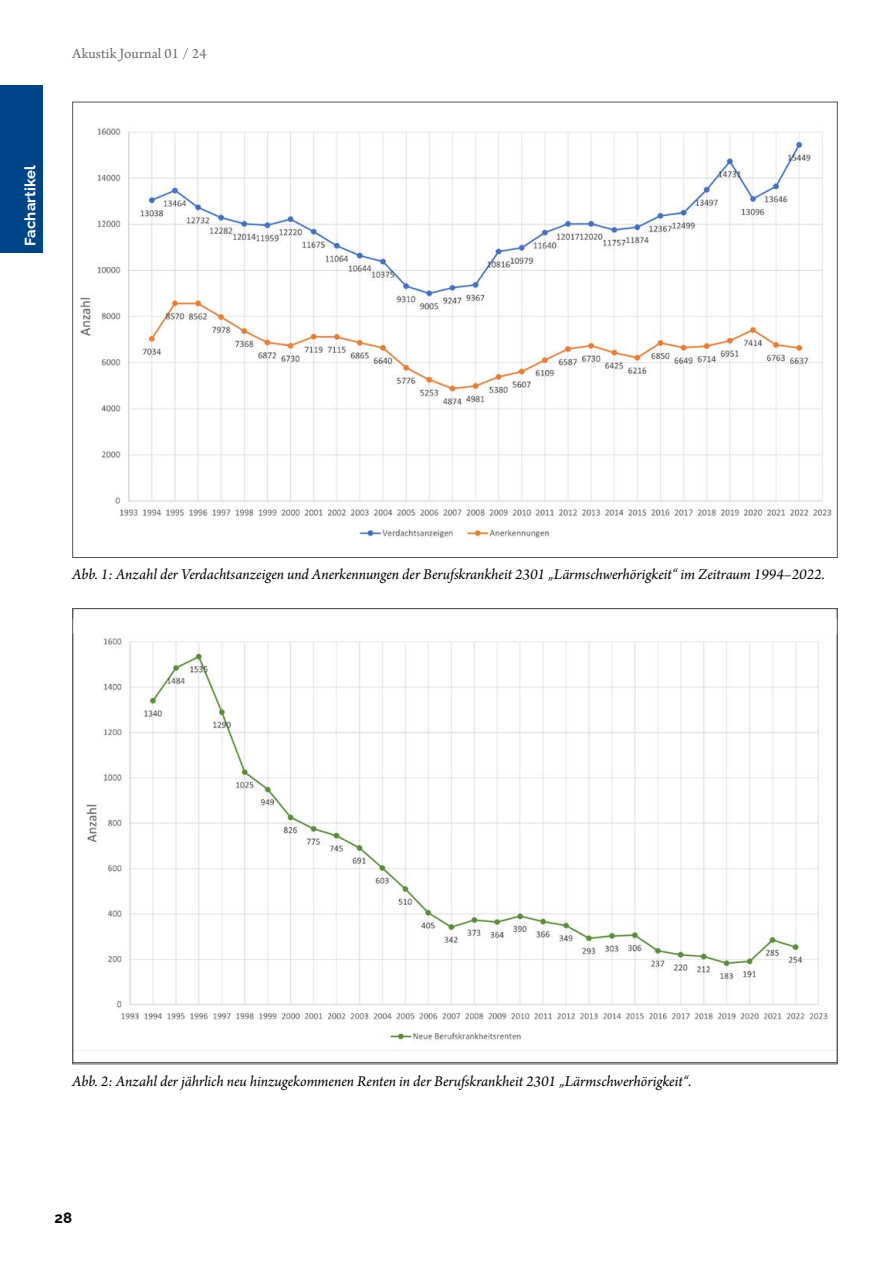
<style>
.page{position:relative;width:893px;height:1263px;background:#fff}
.page>*{position:absolute;margin:0;border:0;box-sizing:border-box;transform-origin:0 0}
.t1{font:italic 15.75px "Arno Pro";color:#000}
.t2{font:15px "Arno Pro";letter-spacing:.01em;color:#6d6d6c}
.t3{font:700 15px "Raleway";letter-spacing:.01em;color:#fff}
.t4{font:700 15px "Raleway";color:#000}
</style>
<div class="page">
<div style="left:0;top:85px;width:43px;height:168px;background:#048"></div>
<img style="left:79px;top:127px;width:753px;height:412px">
<img style="left:74px;top:638px;width:762px;height:413px">
<p class="t2" style="left:72px;top:45px;width:136px">Akustik Journal 01 / 24</p>
<p class="t3" style="left:18px;top:246px;width:83px;rotate:-90deg">Fachartikel</p>
<p class="t1" style="left:72px;top:566px;width:754px">Abb. 1: Anzahl der Verdachtsanzeigen und Anerkennungen der Berufskrankheit 2301 „Lärmschwerhörigkeit“ im Zeitraum 1994–2022.</p>
<p class="t1" style="left:72px;top:1073px;width:621px">Abb. 2: Anzahl der jährlich neu hinzugekommenen Renten in der Berufskrankheit 2301 „Lärmschwerhörigkeit“.</p>
<p class="t4" style="left:55px;top:1206px;width:19px">28</p>
</div>
